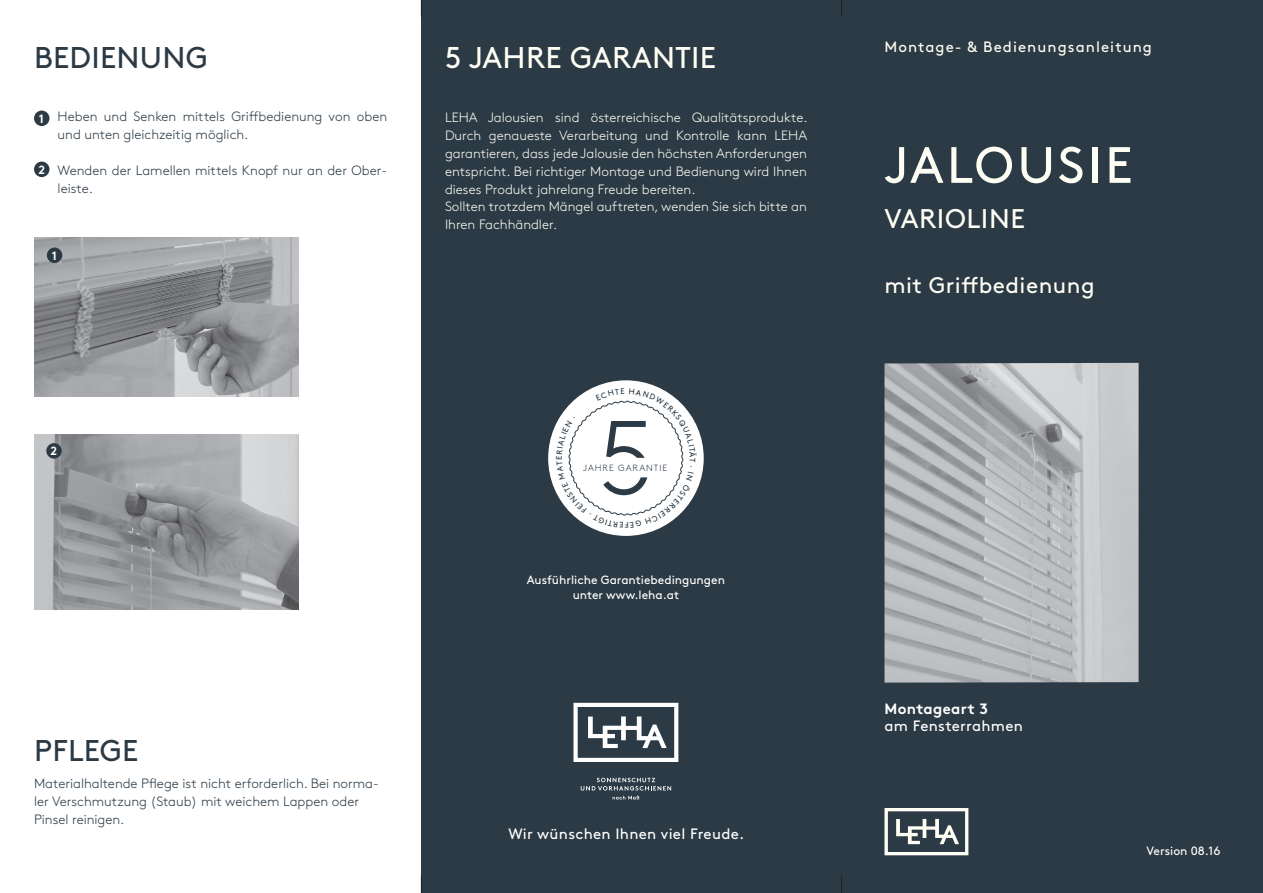
<style>
.page{position:relative;width:1263px;height:893px;background:#fff}
.page>*{position:absolute;margin:0;border:0;box-sizing:border-box;transform-origin:0 0}
.t1{font:51px "Brown Pro";letter-spacing:.06em;color:#fffef4}
.t2{font:30px "Brown Pro";letter-spacing:.01em;color:#2b3a45}
.t3{font:30px "Brown Pro";letter-spacing:.01em;color:#fffef4}
.t4{font:27px "Brown Pro";letter-spacing:.02em;color:#fffef4}
.t5{font:22.5px "Brown Pro";letter-spacing:.02em;color:#fffef4}
.t6{font:15px "Brown Pro";letter-spacing:.02em;color:#fff}
.t7{font:15px "Brown Pro";letter-spacing:.07em;color:#fffef4}
.t8{font:700 15px "Brown Pro";letter-spacing:.02em;color:#fff}
.t9{font:300 13.5px/18px "Brown Pro";color:#fffef4}
.t10{font:300 13.5px/18px "Brown Pro";color:#2b3a45}
.t11{font:12px/14.4px "Brown Pro";color:#fff;text-align:center}
.t12{font:700 12px "Brown Pro";color:#fff}
.t13{font:300 9px "Brown Pro";letter-spacing:.11em;color:#2b3a45}
</style>
<div class="page">
<div style="left:842px;top:0;width:421px;height:893px;background:#2b3a45"></div>
<div style="left:421px;top:0;width:421px;height:893px;background:#2b3a45"></div>
<svg style="left:884px;top:808px;width:84px;height:47px"></svg>
<svg style="left:421px;top:0;width:1px;height:17px"></svg>
<svg style="left:841px;top:0;width:1px;height:17px"></svg>
<svg style="left:421px;top:876px;width:1px;height:17px"></svg>
<svg style="left:841px;top:876px;width:1px;height:17px"></svg>
<img style="left:884px;top:363px;width:254px;height:320px">
<div style="left:34px;top:111px;width:15px;height:15px;background:#2b3a45;border-radius:50%"></div>
<div style="left:34px;top:162px;width:15px;height:15px;background:#2b3a45;border-radius:50%"></div>
<img style="left:34px;top:435px;width:265px;height:174px">
<div style="left:46px;top:443px;width:16px;height:16px;background:#2b3a45;border-radius:50%"></div>
<img style="left:34px;top:237px;width:265px;height:159px">
<div style="left:47px;top:248px;width:15px;height:15px;background:#2b3a45;border-radius:50%"></div>
<svg style="left:573px;top:703px;width:105px;height:59px"></svg>
<svg style="left:581px;top:778px;width:90px;height:12px"></svg>
<svg style="left:612px;top:796px;width:27px;height:3px"></svg>
<svg style="left:548px;top:380px;width:156px;height:156px"></svg>
<h2 class="t2" style="left:34px;top:34px;width:175px">BEDIENUNG</h2>
<p class="t12" style="left:39px;top:109px;width:7px">1</p>
<p class="t12" style="left:38px;top:160px;width:8px">2</p>
<p class="t10" style="left:58px;top:106px;width:331px">Heben und Senken mittels Griffbedienung von oben und unten gleichzeitig möglich.</p>
<p class="t10" style="left:58px;top:160px;width:331px">Wenden der Lamellen mittels Knopf nur an der Ober&shy;leiste.</p>
<p class="t12" style="left:52px;top:246px;width:7px">1</p>
<h2 class="t3" style="left:445px;top:34px;width:273px">5 JAHRE GARANTIE</h2>
<p class="t9" style="left:445px;top:107px;width:364px">LEHA Jalousien sind österreichische Qualitätsprodukte.<br>Durch genaueste Verarbeitung und Kontrolle kann LEHA garantieren, dass jede Jalousie den höchsten Anforderungen entspricht. Bei richtiger Montage und Bedienung wird Ihnen dieses Produkt jahrelang Freude bereiten.<br>Sollten trotzdem Mängel auftreten, wenden Sie sich bitte an Ihren Fachhändler.</p>
<p class="t12" style="left:51px;top:441px;width:8px">2</p>
<h2 class="t2" style="left:34px;top:728px;width:106px">PFLEGE</h2>
<p class="t10" style="left:34px;top:773px;width:346px">Materialhaltende Pflege ist nicht erforderlich. Bei norma&shy;ler Verschmutzung (Staub) mit weichem Lappen oder<br>Pinsel reinigen.</p>
<p class="t13" style="left:583px;top:461px;width:85px">JAHRE GARANTIE</p>
<p class="t11" style="left:527px;top:572px;width:200px">Ausführliche Garantiebedingungen unter www.leha.at</p>
<p class="t6" style="left:508px;top:822px;width:237px">Wir wünschen Ihnen viel Freude.</p>
<p class="t7" style="left:884px;top:35px;width:269px">Montage- &amp; Bedienungsanleitung</p>
<h1 class="t1" style="left:885px;top:126px;width:249px">JALOUSIE</h1>
<h3 class="t4" style="left:884px;top:198px;width:142px">VARIOLINE</h3>
<h3 class="t5" style="left:884px;top:268px;width:212px">mit Griffbedienung</h3>
<p class="t8" style="left:884px;top:697px;width:105px">Montageart 3</p>
<p class="t6" style="left:884px;top:714px;width:140px">am Fensterrahmen</p>
<p class="t11" style="left:1146px;top:843px;width:76px">Version 08.16</p>
</div>
